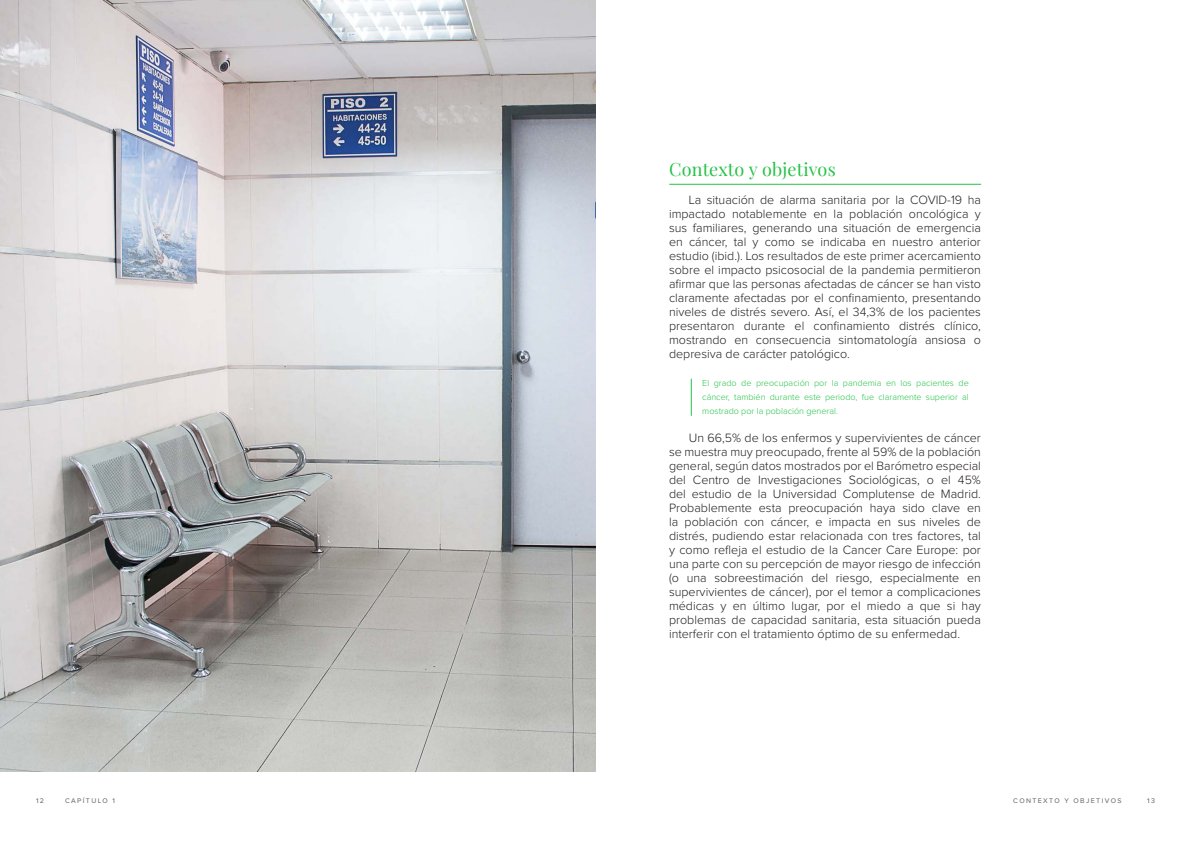
<style>
.page{position:relative;width:1191px;height:842px;background:#fff}
.page>*{position:absolute;margin:0;border:0;box-sizing:border-box;transform-origin:0 0}
.Título_de_sección{font:18px "Playfair Display";letter-spacing:.01em;color:#24c247}
.parrafo{font:300 12.5px/14px "Proxima Nova";color:#231f20;text-align:justify}
.Cita{font:300 9px/14px "Proxima Nova";color:#24c247;text-align:justify}
.Números_de_página_pi{font:500 7px "Proxima Nova";letter-spacing:.2em;color:#717679}
</style>
<div class="page">
<img style="left:0;top:0;width:595px;height:772px">
<hr style="left:669px;top:184px;width:312px;height:1px;background:#24c247">
<hr style="left:691px;top:379px;width:1px;height:37px;background:#24c247">
<p class="Título_de_sección" style="left:669px;top:155px;width:168px">Contexto y objetivos</p>
<p class="parrafo" style="left:669px;top:193px;width:313px;text-indent:20px">La situación de alarma sanitaria por la COVID-19 ha impactado notablemente en la población oncológica y sus familiares, generando una situación de emergencia en cáncer, tal y como se indicaba en nuestro anterior estudio (ibid.). Los resultados de este primer acercamiento sobre el impacto psicosocial de la pandemia permitieron afirmar que las personas afectadas de cáncer se han visto claramente afectadas por el confinamiento, presentando niveles de distrés severo. Así, el 34,3% de los pacientes presentaron durante el confinamiento distrés clínico, mostrando en consecuencia sintomatología ansiosa o depresiva de carácter patológico.</p>
<p class="Cita" style="left:702px;top:376px;width:268px">El grado de preocupación por la pandemia en los pacientes de cáncer, también durante este periodo, fue claramente superior al mostrado por la población general.</p>
<p class="parrafo" style="left:669px;top:431px;width:313px;text-indent:20px">Un 66,5% de los enfermos y supervivientes de cáncer se muestra muy preocupado, frente al 59% de la población general, según datos mostrados por el Barómetro especial del Centro de Investigaciones Sociológicas, o el 45% del estudio de la Universidad Complutense de Madrid.<br>Probablemente esta preocupación haya sido clave en la población con cáncer, e impacta en sus niveles de distrés, pudiendo estar relacionada con tres factores, tal y como refleja el estudio de la Cancer Care Europe: por una parte con su percepción de mayor riesgo de infección (o una sobreestimación del riesgo, especialmente en supervivientes de cáncer), por el temor a complicaciones médicas y en último lugar, por el miedo a que si hay problemas de capacidad sanitaria, esta situación pueda interferir con el tratamiento óptimo de su enfermedad.</p>
<p class="Números_de_página_pi" style="left:36px;top:795px;width:10px">12</p>
<p class="Números_de_página_pi" style="left:65px;top:795px;width:51px">CAPÍTULO 1</p>
<p class="Números_de_página_pi" style="left:1147px;top:795px;width:9px">13</p>
<p class="Números_de_página_pi" style="left:1013px;top:795px;width:7px">CONT</p>
<p class="Números_de_página_pi" style="left:1038px;top:795px;width:18px">EXTO</p>
<p class="Números_de_página_pi" style="left:1064px;top:795px;width:59px">Y OBJETIVOS</p>
</div>
